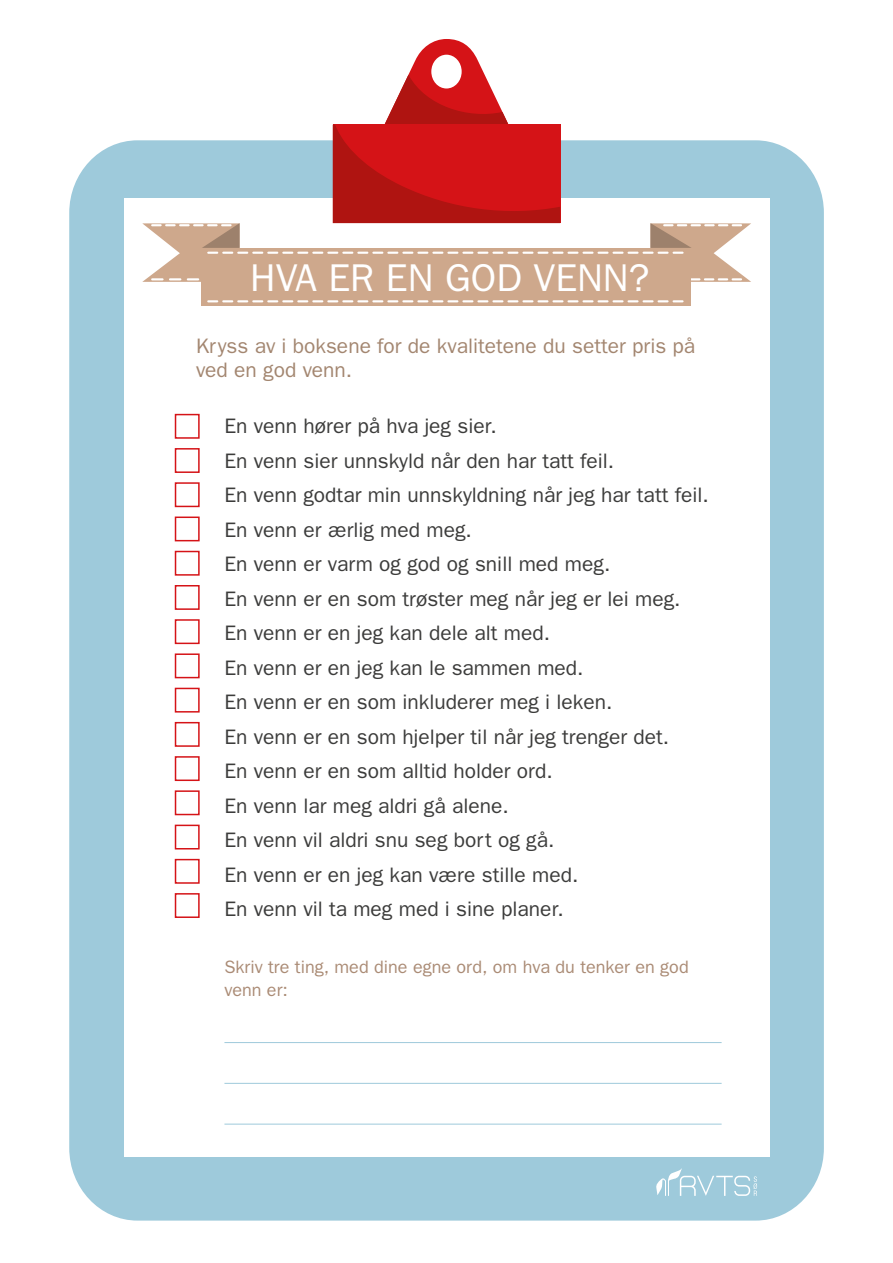
<style>
.page{position:relative;width:893px;height:1263px;background:#fff}
.page>*{position:absolute;margin:0;border:0;box-sizing:border-box;transform-origin:0 0}
.t1{font:38.85px "Franklin Gothic";color:#fff}
.t2{font:21px/34.5px "Franklin Gothic";color:#3c3c3b}
.t3{font:21px/24px "Franklin Gothic";color:#a38670}
.t4{font:18px/22.5px "Franklin Gothic";color:#aa8b75}
</style>
<div class="page">
<div style="left:69px;top:140px;width:755px;height:1080px;background:#9ecadb;border-radius:70px"></div>
<div style="left:124px;top:198px;width:645px;height:959px;background:#fff"></div>
<div style="left:201px;top:248px;width:490px;height:58px;background:#cea88c"></div>
<svg style="left:142px;top:39px;width:609px;height:243px"></svg>
<svg style="left:208px;top:300px;width:475px;height:2px"></svg>
<svg style="left:656px;top:1168px;width:101px;height:28px"></svg>
<hr style="left:224px;top:1042px;width:498px;height:1px;background:#9ecadb">
<hr style="left:224px;top:1083px;width:498px;height:1px;background:#9ecadb">
<hr style="left:224px;top:1124px;width:498px;height:1px;background:#9ecadb">
<div style="left:175px;top:414px;width:25px;height:25px;border:2px solid #d51317"></div>
<div style="left:175px;top:448px;width:25px;height:25px;border:2px solid #d51317"></div>
<div style="left:175px;top:482px;width:25px;height:25px;border:2px solid #d51317"></div>
<div style="left:175px;top:516px;width:25px;height:25px;border:2px solid #d51317"></div>
<div style="left:175px;top:551px;width:25px;height:25px;border:2px solid #d51317"></div>
<div style="left:175px;top:585px;width:25px;height:25px;border:2px solid #d51317"></div>
<div style="left:175px;top:619px;width:25px;height:25px;border:2px solid #d51317"></div>
<div style="left:175px;top:653px;width:25px;height:25px;border:2px solid #d51317"></div>
<div style="left:175px;top:688px;width:25px;height:24px;border:2px solid #d51317"></div>
<div style="left:175px;top:722px;width:25px;height:25px;border:2px solid #d51317"></div>
<div style="left:175px;top:756px;width:25px;height:25px;border:2px solid #d51317"></div>
<div style="left:175px;top:790px;width:25px;height:25px;border:2px solid #d51317"></div>
<div style="left:175px;top:825px;width:25px;height:24px;border:2px solid #d51317"></div>
<div style="left:175px;top:859px;width:25px;height:25px;border:2px solid #d51317"></div>
<div style="left:175px;top:893px;width:25px;height:25px;border:2px solid #d51317"></div>
<h1 class="t1" style="left:250px;top:256px;width:401px">HVA ER EN GOD VENN?</h1>
<p class="t3" style="left:196px;top:333px;width:501px">Kryss av i boksene for de kvalitetene du setter pris på ved en god venn.</p>
<p class="t2" style="left:224px;top:408px;width:486px">En venn hører på hva jeg sier.<br>En venn sier unnskyld når den har tatt feil.<br>En venn godtar min unnskyldning når jeg har tatt feil.<br>En venn er ærlig med meg.<br>En venn er varm og god og snill med meg.<br>En venn er en som trøster meg når jeg er lei meg.<br>En venn er en jeg kan dele alt med.<br>En venn er en jeg kan le sammen med.<br>En venn er en som inkluderer meg i leken.<br>En venn er en som hjelper til når jeg trenger det.<br>En venn er en som alltid holder ord.<br>En venn lar meg aldri gå alene.<br>En venn vil aldri snu seg bort og gå.<br>En venn er en jeg kan være stille med.<br>En venn vil ta meg med i sine planer.</p>
<p class="t4" style="left:224px;top:956px;width:466px">Skriv tre ting, med dine egne ord, om hva du tenker en god venn er:</p>
</div>
